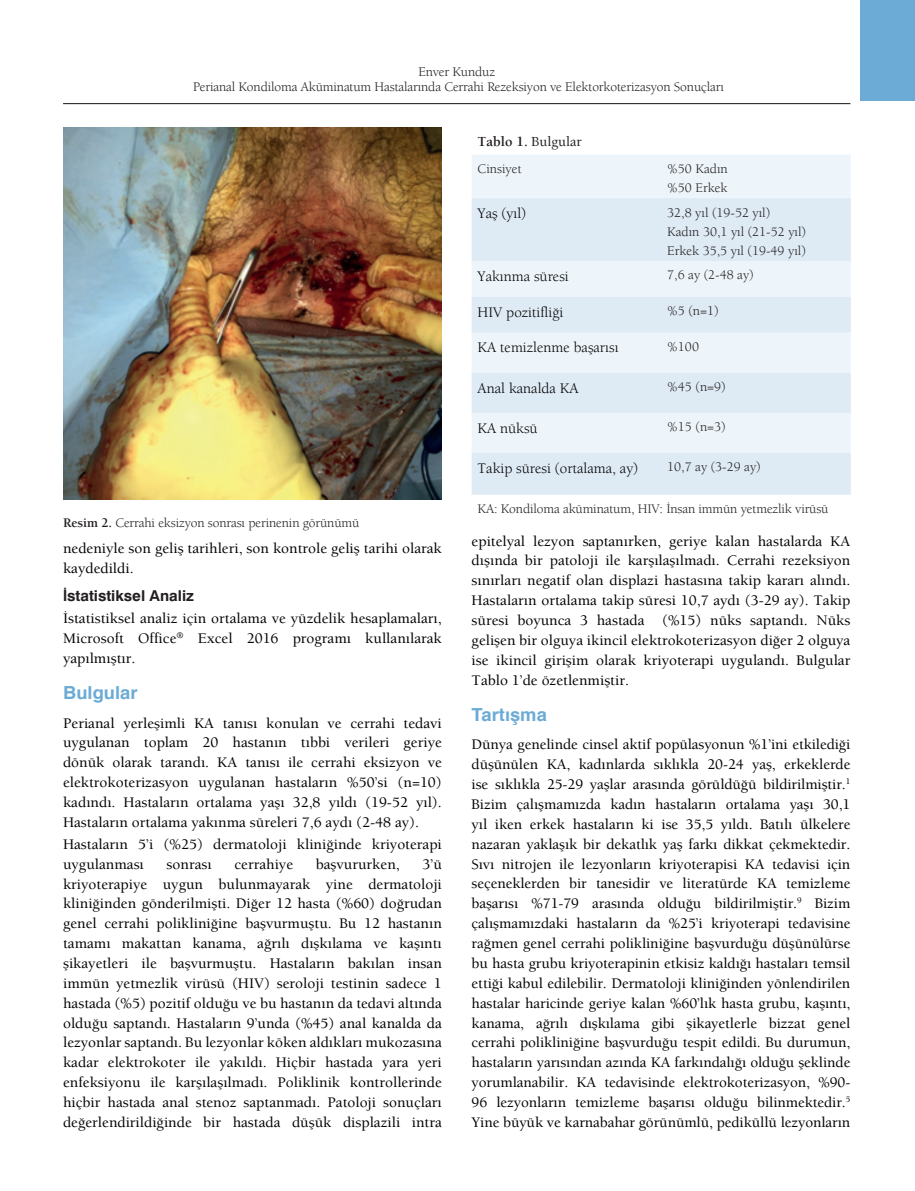
<style>
.page{position:relative;width:915px;height:1191px;background:#fff}
.page>*{position:absolute;margin:0;border:0;box-sizing:border-box;transform-origin:0 0}
.YAZI_BASLIK{font:700 18px "Helvetica";color:#6babd5}
.YAZI{font:500 15px/19.8px "Berkeley";color:#000;text-align:justify}
.TABLO-YAZI{font:15px "Berkeley";color:#000}
.YAZI_BOLD{font:15px "Swiss Bold Tr";color:#231f20}
.TABLO-BASI{font:500 14.25px "Berkeley";color:#231f20}
.TABLO-ALTI{font:13.5px "Berkeley";letter-spacing:-.01em;color:#231f20}
.TABLO-YAZI-2{font:13.5px "Berkeley";color:#231f20}
.RESİM-ALTI{font:13.5px "Berkeley";letter-spacing:-.01em;color:#231f20}
.s1{font-weight:700}
.s2{font-family:"Swiss Condensed Bold Tr"}
</style>
<div class="page">
<hr style="left:63px;top:103px;width:787px;height:1px;background:#231f20">
<div style="left:859px;top:0;width:55px;height:101px;background:#6babd5"></div>
<img style="left:63px;top:127px;width:378px;height:373px">
<div style="left:472px;top:155px;width:378px;height:43px;background:#eef5fa"></div>
<svg style="left:471px;top:198px;width:379px;height:296px;background:#e4eef6"></svg>
<p class="TABLO-ALTI" style="left:418px;top:64px;width:78px">Enver Kunduz</p>
<p class="TABLO-ALTI" style="left:193px;top:79px;width:532px">Perianal Kondiloma Aküminatum Hastalarında Cerrahi Rezeksiyon ve Elektorkoterizasyon Sonuçları</p>
<p class="RESİM-ALTI" style="left:63px;top:514px;width:298px"><span class="s1">Resim 2.</span> Cerrahi eksizyon sonrası perinenin görünümü</p>
<p class="YAZI" style="left:63px;top:538px;width:380px">nedeniyle son geliş tarihleri, son kontrole geliş tarihi olarak kaydedildi.</p>
<p class="YAZI_BOLD" style="left:63px;top:587px;width:132px"><span class="s2">İ</span>statistiksel Analiz</p>
<p class="YAZI" style="left:63px;top:608px;width:380px">İstatistiksel analiz için ortalama ve yüzdelik hesaplamaları, Microsoft Office<sup>®</sup> Excel 2016 programı kullanılarak yapılmıştır.</p>
<p class="YAZI_BASLIK" style="left:63px;top:678px;width:76px">Bulgular</p>
<p class="YAZI" style="left:63px;top:712px;width:380px">Perianal yerleşimli KA tanısı konulan ve cerrahi tedavi uygulanan toplam 20 hastanın tıbbi verileri geriye dönük olarak tarandı. KA tanısı ile cerrahi eksizyon ve elektrokoterizasyon uygulanan hastaların %50’si (n=10) kadındı. Hastaların ortalama yaşı 32,8 yıldı (19-52 yıl).<br>Hastaların ortalama yakınma süreleri 7,6 aydı (2-48 ay).</p>
<p class="YAZI" style="left:63px;top:834px;width:380px">Hastaların 5’i (%25) dermatoloji kliniğinde kriyoterapi uygulanması</p>
<p class="YAZI" style="left:167px;top:854px;width:47px">sonrası</p>
<p class="YAZI" style="left:234px;top:854px;width:60px">cerrahiye</p>
<p class="YAZI" style="left:316px;top:854px;width:85px">başvururken,</p>
<p class="YAZI" style="left:63px;top:854px;width:380px;text-indent:359px">3’ü kriyoterapiye uygun bulunmayarak yine dermatoloji kliniğinden gönderilmişti. Diğer 12 hasta (%60) doğrudan genel cerrahi polikliniğine başvurmuştu. Bu 12 hastanın tamamı makattan kanama, ağrılı dışkılama ve kaşıntı şikayetleri ile başvurmuştu. Hastaların bakılan insan immün yetmezlik virüsü (HIV) seroloji testinin sadece 1 hastada (%5) pozitif olduğu ve bu hastanın da tedavi altında olduğu saptandı. Hastaların 9’unda (%45) anal kanalda da lezyonlar saptandı. Bu lezyonlar köken aldıkları mukozasına kadar elektrokoter ile yakıldı. Hiçbir hastada yara yeri enfeksiyonu ile karşılaşılmadı. Poliklinik kontrollerinde hiçbir hastada anal stenoz saptanmadı. Patoloji sonuçları değerlendirildiğinde bir hastada düşük displazili intra</p>
<p class="TABLO-BASI" style="left:477px;top:133px;width:105px"><span class="s1">Tablo 1.</span> Bulgular</p>
<p class="TABLO-YAZI-2" style="left:477px;top:160px;width:45px">Cinsiyet</p>
<p class="TABLO-YAZI-2" style="left:667px;top:160px;width:62px">%50 Kadın</p>
<p class="TABLO-YAZI-2" style="left:667px;top:180px;width:62px">%50 Erkek</p>
<p class="TABLO-YAZI" style="left:477px;top:204px;width:50px">Yaş (yıl)</p>
<p class="TABLO-YAZI-2" style="left:667px;top:204px;width:105px">32,8 yıl (19-52 yıl)</p>
<p class="TABLO-YAZI-2" style="left:667px;top:223px;width:140px">Kadın 30,1 yıl (21-52 yıl)</p>
<p class="TABLO-YAZI-2" style="left:667px;top:243px;width:140px">Erkek 35,5 yıl (19-49 yıl)</p>
<p class="TABLO-YAZI" style="left:477px;top:267px;width:93px">Yakınma süresi</p>
<p class="TABLO-YAZI-2" style="left:667px;top:267px;width:88px">7,6 ay (2-48 ay)</p>
<p class="TABLO-YAZI" style="left:477px;top:303px;width:87px">HIV pozitifliği</p>
<p class="TABLO-YAZI-2" style="left:667px;top:303px;width:53px">%5 (n=1)</p>
<p class="TABLO-YAZI" style="left:477px;top:338px;width:142px">KA temizlenme başarısı</p>
<p class="TABLO-YAZI-2" style="left:667px;top:338px;width:33px">%100</p>
<p class="TABLO-YAZI" style="left:477px;top:379px;width:102px">Anal kanalda KA</p>
<p class="TABLO-YAZI-2" style="left:667px;top:379px;width:60px">%45 (n=9)</p>
<p class="TABLO-YAZI" style="left:477px;top:419px;width:61px">KA nüksü</p>
<p class="TABLO-YAZI-2" style="left:667px;top:419px;width:60px">%15 (n=3)</p>
<p class="TABLO-YAZI" style="left:477px;top:459px;width:162px">Takip süresi (ortalama, ay)</p>
<p class="TABLO-YAZI-2" style="left:667px;top:459px;width:95px">10,7 ay (3-29 ay)</p>
<p class="TABLO-ALTI" style="left:477px;top:500px;width:352px">KA: Kondiloma aküminatum, HIV: İnsan immün yetmezlik virüsü</p>
<p class="YAZI" style="left:471px;top:531px;width:380px">epitelyal lezyon saptanırken, geriye kalan hastalarda KA dışında bir patoloji ile karşılaşılmadı. Cerrahi rezeksiyon sınırları negatif olan displazi hastasına takip kararı alındı.<br>Hastaların ortalama takip süresi 10,7 aydı (3-29 ay). Takip süresi boyunca 3 hastada (%15) nüks saptandı. Nüks gelişen bir olguya ikincil elektrokoterizasyon diğer 2 olguya ise ikincil girişim olarak kriyoterapi uygulandı. Bulgular Tablo 1’de özetlenmiştir.</p>
<p class="YAZI_BASLIK" style="left:471px;top:700px;width:77px">Tartışma</p>
<p class="YAZI" style="left:471px;top:734px;width:380px">Dünya genelinde cinsel aktif popülasyonun %1’ini etkilediği düşünülen KA, kadınlarda sıklıkla 20-24 yaş, erkeklerde ise sıklıkla 25-29 yaşlar arasında görüldüğü bildirilmiştir.<sup>1<br></sup>Bizim çalışmamızda kadın hastaların ortalama yaşı 30,1 yıl iken erkek hastaların ki ise 35,5 yıldı. Batılı ülkelere nazaran yaklaşık bir dekatlık yaş farkı dikkat çekmektedir.<br>Sıvı nitrojen ile lezyonların kriyoterapisi KA tedavisi için seçeneklerden bir tanesidir ve literatürde KA temizleme başarısı %71-79 arasında olduğu bildirilmiştir.<sup>9</sup> Bizim çalışmamızdaki hastaların da %25’i kriyoterapi tedavisine rağmen genel cerrahi polikliniğine başvurduğu düşünülürse bu hasta grubu kriyoterapinin etkisiz kaldığı hastaları temsil ettiği kabul edilebilir. Dermatoloji kliniğinden yönlendirilen hastalar haricinde geriye kalan %60’lık hasta grubu, kaşıntı, kanama, ağrılı dışkılama gibi şikayetlerle bizzat genel cerrahi polikliniğine başvurduğu tespit edildi. Bu durumun, hastaların yarısından azında KA farkındalığı olduğu şeklinde yorumlanabilir. KA tedavisinde elektrokoterizasyon, %90- 96 lezyonların temizleme başarısı olduğu bilinmektedir.<sup>5<br></sup>Yine büyük ve karnabahar görünümlü, pediküllü lezyonların</p>
</div>
